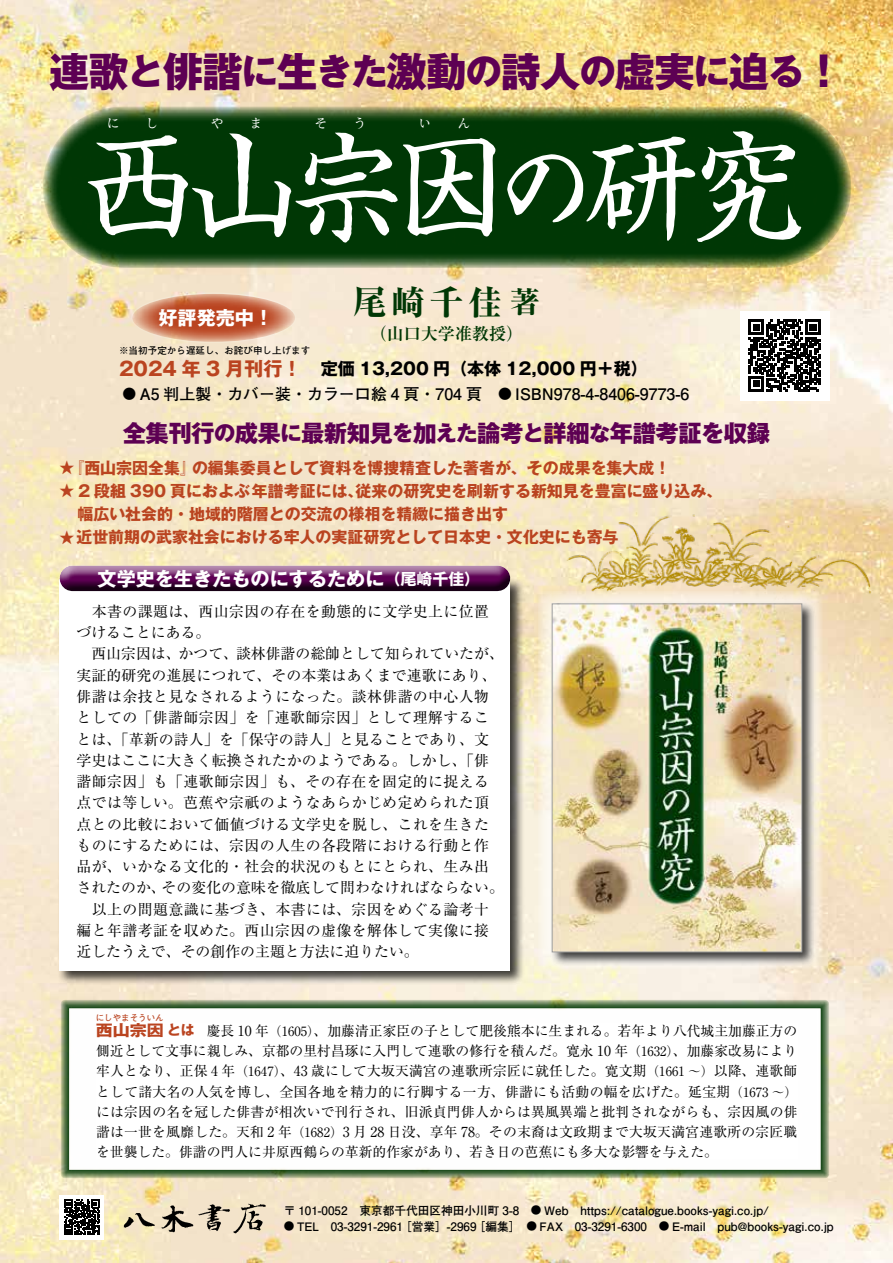
<style>
.page{position:relative;width:893px;height:1263px;background:#fff}
.page>*{position:absolute;margin:0;border:0;box-sizing:border-box;transform-origin:0 0}
.t1{font:119.1px "Shinsei Kai Pro CBSK1";letter-spacing:-.1em;color:#fff}
.t2{font:800 40.35px "Gothic MB101 Pro";letter-spacing:-.025em;color:#5d0053}
.t3{font:800 34.05px "Ryumin Pro";color:#003705}
.t4{font:800 29.7px "Ryumin Pro";color:#003705}
.t5{font:800 23.4px "Gothic MB101 Pro";letter-spacing:-.025em;color:#5d0053}
.t6{font:700 19.2px "Gothic MB101 Pro";color:#fff}
.t7{font:700 19.2px "Gothic MB101 Pro";color:#ba4420}
.t8{font:700 16.95px "Gothic MB101 Pro";color:#000}
.t9{font:700 16.95px "Ryumin Pro";color:#003705}
.t10{font:700 15.9px/23.4px "Gothic MB101 Pro";color:#ba4420}
.t11{font:700 15.9px "Futo Go B101 Pr 6 N";color:#000}
.t12{font:700 15.9px "Futo Go B101 Pro";color:#000}
.t13{font:700 15.9px "Gothic MB101 Pro";color:#fff}
.t14{font:700 15.3px "Gothic MB101 Pro";color:#ba4420;scale:1.11 1}
.t15{font:14.85px/21.3px "Ryumin Pro";letter-spacing:.03em;color:#000}
.t16{font:14.85px "Ryumin Pro";letter-spacing:.01em;color:#000}
.t17{font:14.85px "Ryumin Pro";color:#000}
.t18{font:13.8px/20.2px "Ryumin Pro";color:#000;text-align:justify}
.t19{font:700 13.8px "Futo Go B101 Pr 6 N";color:#000}
.t20{font:700 12.75px "Ryumin Pro";color:#fff}
.t21{font:700 11.7px/15.9px "Futo Go B101 Pro";color:#000}
.t22{font:700 9.6px "Futo Go B101 Pr 6 N";color:#000}
.t23{font:700 8.55px "Futo Go B101 Pro";color:#ba4420}
.s1{font-size:36.15px}
.s2{font-size:102px}
.s3{font-size:21.3px}
.s4{font-size:14.85px}
.s5{font-size:13.8px}
.s6{font-family:"Gothic MB101 Pro";font-weight:700;font-size:12.45px;color:#ba4420}
.s7{font-size:12.75px}
.s8{font-size:10.65px}
</style>
<div class="page">
<img style="left:0;top:0;width:893px;height:1263px">
<img style="left:545px;top:482px;width:336px;height:119px">
<svg style="left:123px;top:106px;width:647px;height:162px;background:#0f410f"></svg>
<img style="left:122px;top:1202px;width:144px;height:31px">
<svg style="left:131px;top:293px;width:165px;height:50px;background:#c97050"></svg>
<div style="left:131px;top:292px;width:166px;height:51px;border:1px solid #fff;border-radius:50%"></div>
<div style="left:57px;top:577px;width:467px;height:408px;background:#000;opacity:.75"></div>
<div style="left:60px;top:580px;width:450px;height:391px;background:#fff"></div>
<div style="left:59px;top:565px;width:453px;height:18px;background:#fff;opacity:.75"></div>
<div style="left:59px;top:568px;width:453px;height:25px;background:#000;opacity:.75"></div>
<div style="left:60px;top:1195px;width:44px;height:44px;background:#fff"></div>
<svg style="left:64px;top:1200px;width:35px;height:35px"></svg>
<div style="left:740px;top:311px;width:89px;height:89px;background:#fff"></div>
<svg style="left:749px;top:320px;width:71px;height:72px"></svg>
<div style="left:61px;top:1000px;width:768px;height:178px;background:#fff;border:9px solid #003705"></div>
<svg style="left:538px;top:591px;width:285px;height:378px;background:#f8eeda"></svg>
<div style="left:550px;top:601px;width:266px;height:365px;background:#000;opacity:.75"></div>
<img style="left:554px;top:606px;width:246px;height:344px">
<div style="left:552px;top:604px;width:250px;height:348px;border:1px solid #9fa0a0"></div>
<h2 class="t2" style="left:49px;top:37px;width:796px">連歌<span class="s1">と</span>俳諧<span class="s1">に</span>生<span class="s1">きた</span>激動<span class="s1">の</span>詩人<span class="s1">の</span>虚実<span class="s1">に</span>迫<span class="s1">る</span>!</h2>
<p class="t20" style="left:107px;top:113px;width:14px">に</p>
<p class="t20" style="left:146px;top:113px;width:14px">し</p>
<p class="t20" style="left:211px;top:113px;width:14px">や</p>
<p class="t20" style="left:250px;top:113px;width:14px">ま</p>
<p class="t20" style="left:315px;top:113px;width:14px">そ</p>
<p class="t20" style="left:353px;top:113px;width:14px">う</p>
<p class="t20" style="left:419px;top:113px;width:14px">い</p>
<p class="t20" style="left:457px;top:113px;width:14px">ん</p>
<h1 class="t1" style="left:81px;top:94px;width:726px">西山宗因<span class="s2">の</span>研究</h1>
<h3 class="t6" style="left:158px;top:302px;width:116px">好評発売中!</h3>
<p class="t22" style="left:119px;top:343px;width:193px">※当初予定から遅延し、お詫び申し上げます</p>
<h3 class="t7" style="left:119px;top:353px;width:184px">2024 年 3 月刊行！</h3>
<h3 class="t3" style="left:353px;top:275px;width:150px">尾崎千佳</h3>
<p class="t9" style="left:370px;top:320px;width:155px">（山口大学准教授(</p>
<p class="t8" style="left:321px;top:355px;width:328px">定価 13,200 円（本体 12,000 円＋税(</p>
<h3 class="t4" style="left:510px;top:279px;width:31px">著</h3>
<p class="t11" style="left:140px;top:381px;width:344px">A5 判上製・カバー装・カラー口絵 4 頁・704 頁</p>
<p class="t19" style="left:123px;top:383px;width:15px">●</p>
<h3 class="t5" style="left:123px;top:413px;width:649px">全集刊行<span class="s3">の</span>成果<span class="s3">に</span>最新知見<span class="s3">を</span>加<span class="s3">えた</span>論考<span class="s3">と</span>詳細<span class="s3">な</span>年譜考証を収録</h3>
<p class="t19" style="left:498px;top:383px;width:15px">●</p>
<p class="t12" style="left:515px;top:381px;width:176px">ISBN978-4-8406-9773-6</p>
<p class="t10" style="left:192px;top:454px;width:480px">の編集委員として資料を博捜精査した著者が、その成果を集大成!</p>
<p class="t10" style="left:60px;top:454px;width:138px"><span class="s4">★</span>『西山宗因全集』</p>
<p class="t10" style="left:356px;top:477px;width:368px">従来の研究史を刷新する新知見を豊富に盛り込み、</p>
<p class="t10" style="left:60px;top:477px;width:450px"><span class="s4">★</span> 2 段組 390 頁におよぶ年譜考証には、<br>　幅広い社会的・地域的階層との交流の様相を精緻に描き出す</p>
<p class="t10" style="left:60px;top:524px;width:560px"><span class="s4">★</span>近世前期の武家社会における牢人の実証研究として日本史・文化史にも寄与</p>
<h3 class="t6" style="left:98px;top:563px;width:289px">文学史を生きたものにするために</h3>
<p class="t13" style="left:385px;top:566px;width:97px">（尾崎千佳(</p>
<p class="t15" style="left:92px;top:600px;width:399px">本書の課題は、西山宗因の存在を動態的に文学史上に位置</p>
<p class="t17" style="left:77px;top:621px;width:135px">づけることにある。</p>
<p class="t17" style="left:77px;top:642px;width:429px">　西山宗因は、かつて、談林俳諧の総帥として知られていたが、</p>
<p class="t16" style="left:77px;top:663px;width:421px">実証的研究の進展につれて、その本業はあくまで連歌にあり、</p>
<p class="t15" style="left:77px;top:685px;width:414px">俳諧は余技と見なされるようになった。談林俳諧の中心人物</p>
<p class="t15" style="left:77px;top:706px;width:414px">としての「俳諧師宗因」を「連歌師宗因」として理解するこ</p>
<p class="t16" style="left:77px;top:727px;width:414px">とは、「革新の詩人」を「保守の詩人」と見ることであり、文</p>
<p class="t16" style="left:77px;top:749px;width:414px">学史はここに大きく転換されたかのようである。しかし、「俳</p>
<p class="t15" style="left:77px;top:770px;width:414px">諧師宗因」も「連歌師宗因」も、その存在を固定的に捉える</p>
<p class="t15" style="left:77px;top:791px;width:414px">点では等しい。芭蕉や宗祇のようなあらかじめ定められた頂</p>
<p class="t15" style="left:77px;top:812px;width:414px">点との比較において価値づける文学史を脱し、これを生きた</p>
<p class="t15" style="left:77px;top:834px;width:414px">ものにするためには、宗因の人生の各段階における行動と作</p>
<p class="t15" style="left:77px;top:855px;width:414px">品が、いかなる文化的・社会的状況のもとにとられ、生み出</p>
<p class="t17" style="left:162px;top:876px;width:344px">その変化の意味を徹底して問わなければならない。</p>
<p class="t15" style="left:77px;top:876px;width:414px">されたのか、<br>　以上の問題意識に基づき、本書には、宗因をめぐる論考十編と年譜考証を収めた。西山宗因の虚像を解体して実像に接近したうえで、その創作の主題と方法に迫りたい。</p>
<p class="t23" style="left:96px;top:1011px;width:70px">にしやまそういん</p>
<p class="t14" style="left:96px;top:1017px;width:91px">西山宗因<span class="s5">とは</span></p>
<p class="t18" style="left:96px;top:1020px;width:703px"><span class="s6">　　　　　　　　</span>慶長 10 年<span class="s7">（1605）</span>、加藤清正家臣の子として肥後熊本に生まれる。若年より八代城主加藤正方の側近として文事に親しみ、京都の里村昌琢に入門して連歌の修行を積んだ。寛永 10 年<span class="s7">（1632）</span>、加藤家改易により牢人となり、正保 4 年<span class="s7">（1647）</span>、43 歳にして大坂天満宮の連歌所宗匠に就任した。寛文期<span class="s7">（1661 ～）</span>以降、連歌師として諸大名の人気を博し、全国各地を精力的に行脚する一方、俳諧にも活動の幅を広げた。延宝期<span class="s7">)1673 ~(</span>には宗因の名を冠した俳書が相次いで刊行され、旧派貞門俳人からは異風異端と批判されながらも、宗因風の俳諧は一世を風靡した。天和 2 年<span class="s7">（1682）</span>3 月 28 日没、享年 78。その末裔は文政期まで大坂天満宮連歌所の宗匠職を世襲した。俳諧の門人に井原西鶴らの革新的作家があり、若き日の芭蕉にも多大な影響を与えた。</p>
<p class="t21" style="left:474px;top:1201px;width:361px;text-indent:-190px">〒 101-0052　東京都千代田区神田小川町 3-8　<span class="s8">●</span> Web　https://catalogue.books-yagi.co j p. /<br>［編集］　<span class="s8">●</span> FAX　03-3291-6300　<span class="s8">●</span> E-mail　pub@books-yagi.co j p.</p>
<p class="t21" style="left:400px;top:1217px;width:78px">［営業］-2969</p>
<p class="t21" style="left:284px;top:1217px;width:121px"><span class="s8">●</span> TEL　03-3291-2961</p>
</div>
